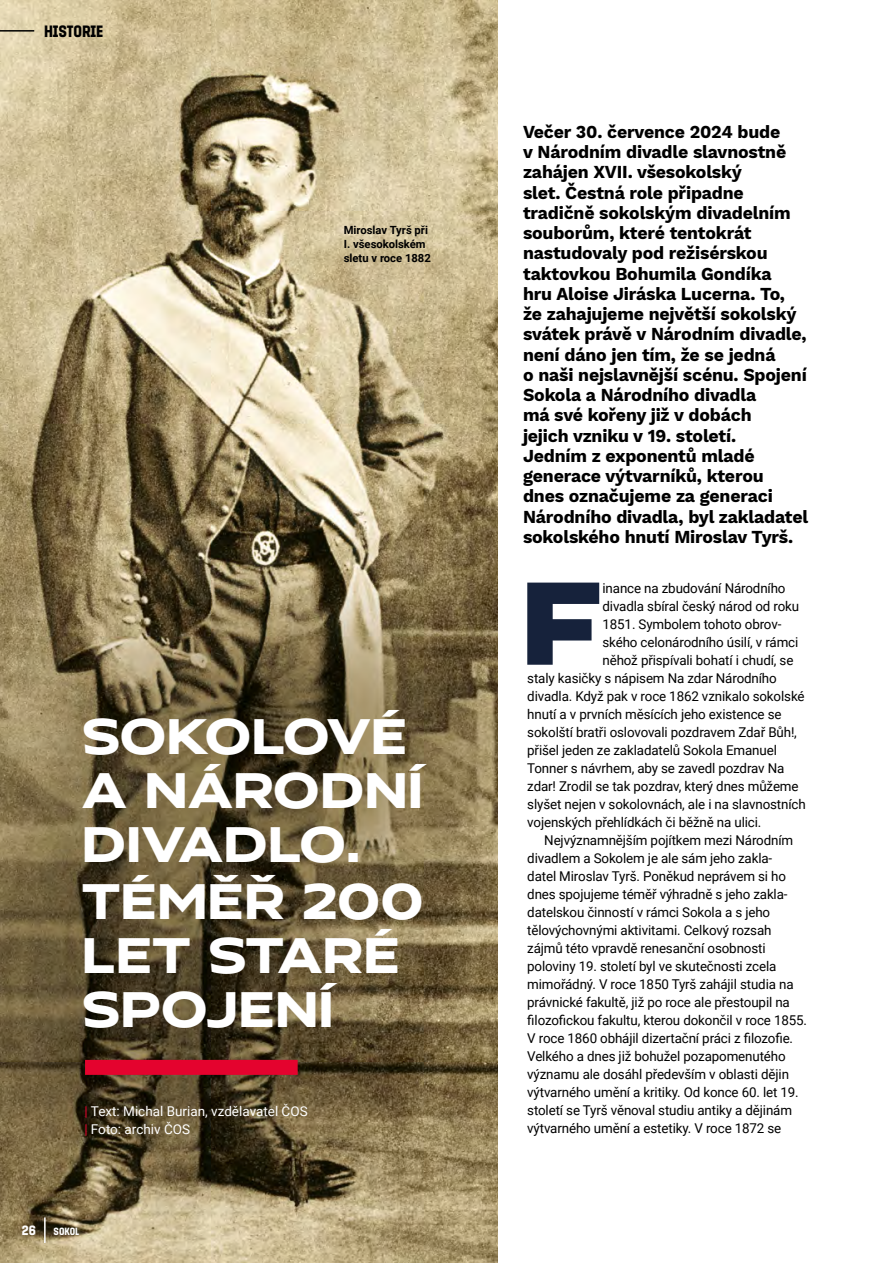
<style>
.page{position:relative;width:893px;height:1263px;background:#fff}
.page>*{position:absolute;margin:0;border:0;box-sizing:border-box;transform-origin:0 0}
.t1{font:900 109.5px "Hrot Premium";color:#16223b}
.t2{font:700 46.5px/54.8px "Hrot Premium";color:#fff}
.t3{font:700 18px/20.2px "Work Sans";letter-spacing:-.01em;color:#000}
.t4{font:16.5px "Sokol Tyrs";color:#000}
.t5{font:13.5px "Roboto";letter-spacing:-.01em;color:#000}
.t6{font:13.5px/18px "Roboto";color:#fff}
.t7{font:13.5px "Sokol Tyrs";color:#fff}
.t8{font:700 11.25px/14.2px "Roboto";color:#000}
.t9{font:10.5px "Sokol Tyrs";color:#fff}
.s1{color:#e4032e}
</style>
<div class="page">
<img style="left:0;top:0;width:497px;height:1263px">
<div style="left:85px;top:1060px;width:213px;height:15px;background:#e4032e"></div>
<hr style="left:0;top:30px;width:34px;height:2px;background:#000">
<hr style="left:44px;top:1217px;width:2px;height:26px;background:#fff">
<p class="t4" style="left:44px;top:22px;width:59px">HISTORIE</p>
<p class="t8" style="left:344px;top:222px;width:89px">Miroslav Tyrš při<br>I. všesokolském sletu v roce 1882</p>
<h2 class="t2" style="left:82px;top:709px;width:343px">SOKOLOVÉ<br>A NÁRODNÍ<br>DIVADLO.<br>TÉMĚŘ 200<br>LET STARÉ<br>SPOJENÍ</h2>
<p class="t6" style="left:84px;top:1101px;width:225px"><span class="s1">|</span> Text: Michal Burian, vzdělavatel ČOS <span class="s1">|</span> Foto: archiv ČOS</p>
<p class="t7" style="left:22px;top:1223px;width:16px">26</p>
<p class="t9" style="left:54px;top:1226px;width:27px">SOKOL</p>
<p class="t3" style="left:523px;top:123px;width:287px">Večer 30. července 2024 bude<br>v Národním divadle slavnostně zahájen XVII. všesokolský<br>slet. Čestná role připadne tradičně sokolským divadelním souborům, které tentokrát nastudovaly pod režisérskou taktovkou Bohumila Gondíka<br>hru Aloise Jiráska Lucerna. To, že zahajujeme největší sokolský svátek právě v Národním divadle, není dáno jen tím, že se jedná<br>o naši nejslavnější scénu. Spojení<br>Sokola a Národního divadla<br>má své kořeny již v dobách<br>jejich vzniku v 19. století.<br>Jedním z exponentů mladé generace výtvarníků, kterou dnes označujeme za generaci<br>Národního divadla, byl zakladatel sokolského hnutí Miroslav Tyrš.</p>
<h1 class="t1" style="left:521px;top:554px;width:84px">F</h1>
<p class="t5" style="left:602px;top:578px;width:185px">inance na zbudování Národního</p>
<p class="t5" style="left:602px;top:596px;width:198px">divadla sbíral český národ od roku</p>
<p class="t5" style="left:602px;top:614px;width:180px">1851. Symbolem tohoto obrov-</p>
<p class="t5" style="left:602px;top:632px;width:197px">ského celonárodního úsilí, v rámci</p>
<p class="t5" style="left:602px;top:650px;width:192px">něhož přispívali bohatí i chudí, se</p>
<p class="t5" style="left:527px;top:668px;width:251px">staly kasičky s nápisem Na zdar Národního</p>
<p class="t5" style="left:527px;top:686px;width:279px">divadla. Když pak v roce 1862 vznikalo sokolské</p>
<p class="t5" style="left:527px;top:704px;width:256px">hnutí a v prvních měsících jeho existence se</p>
<p class="t5" style="left:527px;top:722px;width:271px">sokolští bratři oslovovali pozdravem Zdař Bůh!,</p>
<p class="t5" style="left:527px;top:740px;width:251px">přišel jeden ze zakladatelů Sokola Emanuel</p>
<p class="t5" style="left:527px;top:758px;width:259px">Tonner s návrhem, aby se zavedl pozdrav Na</p>
<p class="t5" style="left:527px;top:776px;width:273px">zdar! Zrodil se tak pozdrav, který dnes můžeme</p>
<p class="t5" style="left:527px;top:794px;width:280px">slyšet nejen v sokolovnách, ale i na slavnostních</p>
<p class="t5" style="left:527px;top:812px;width:236px">vojenských přehlídkách či běžně na ulici.</p>
<p class="t5" style="left:544px;top:830px;width:250px">Nejvýznamnějším pojítkem mezi Národním</p>
<p class="t5" style="left:527px;top:848px;width:246px">divadlem a Sokolem je ale sám jeho zakla-</p>
<p class="t5" style="left:527px;top:866px;width:260px">datel Miroslav Tyrš. Poněkud neprávem si ho</p>
<p class="t5" style="left:527px;top:884px;width:262px">dnes spojujeme téměř výhradně s jeho zakla-</p>
<p class="t5" style="left:527px;top:902px;width:244px">datelskou činností v rámci Sokola a s jeho</p>
<p class="t5" style="left:527px;top:920px;width:246px">tělovýchovnými aktivitami. Celkový rozsah</p>
<p class="t5" style="left:527px;top:938px;width:240px">zájmů této vpravdě renesanční osobnosti</p>
<p class="t5" style="left:527px;top:956px;width:251px">poloviny 19. století byl ve skutečnosti zcela</p>
<p class="t5" style="left:527px;top:974px;width:268px">mimořádný. V roce 1850 Tyrš zahájil studia na</p>
<p class="t5" style="left:527px;top:992px;width:264px">právnické fakultě, již po roce ale přestoupil na</p>
<p class="t5" style="left:527px;top:1010px;width:281px">filozofickou fakultu, kterou dokončil v roce 1855.</p>
<p class="t5" style="left:527px;top:1028px;width:267px">V roce 1860 obhájil dizertační práci z filozofie.</p>
<p class="t5" style="left:527px;top:1046px;width:260px">Velkého a dnes již bohužel pozapomenutého</p>
<p class="t5" style="left:527px;top:1064px;width:263px">významu ale dosáhl především v oblasti dějin</p>
<p class="t5" style="left:527px;top:1082px;width:273px">výtvarného umění a kritiky. Od konce 60. let 19.</p>
<p class="t5" style="left:527px;top:1100px;width:266px">století se Tyrš věnoval studiu antiky a dějinám</p>
<p class="t5" style="left:527px;top:1118px;width:255px">výtvarného umění a estetiky. V roce 1872 se</p>
</div>
